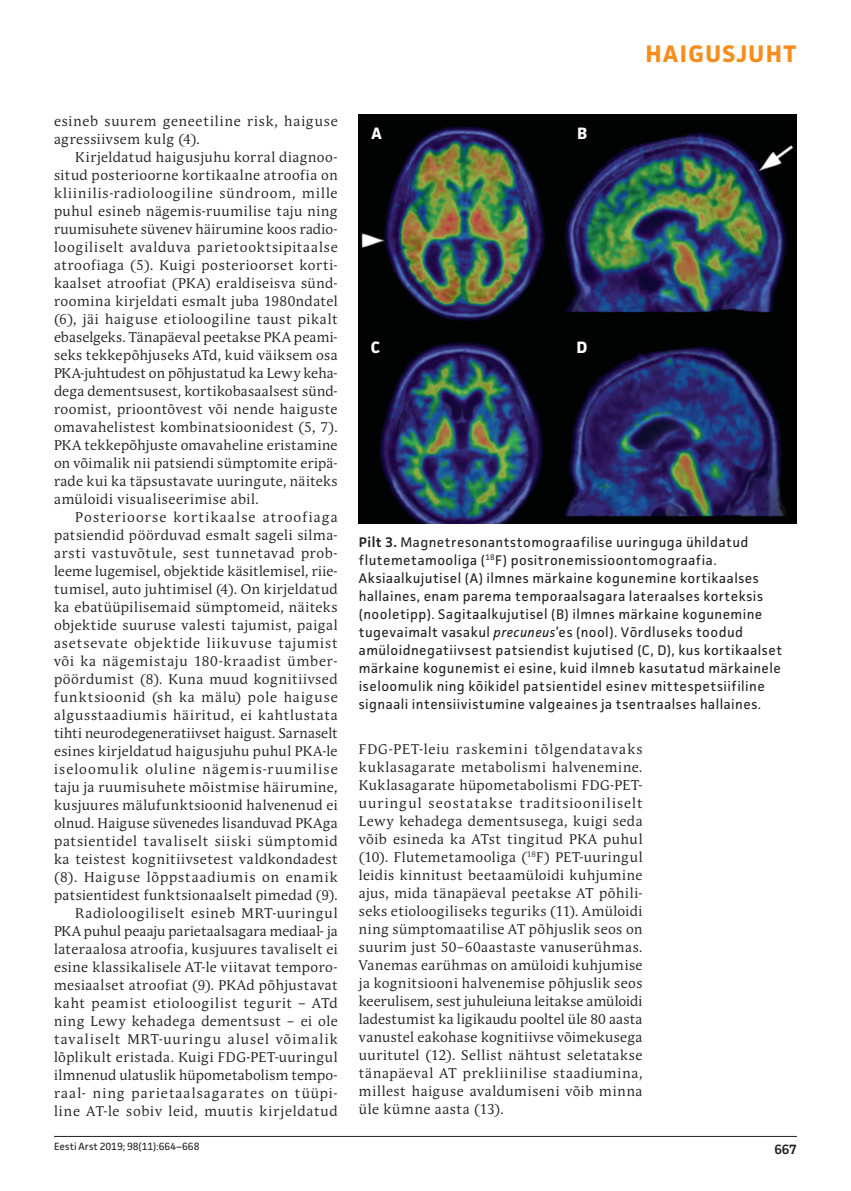
<style>
.page{position:relative;width:851px;height:1191px;background:#fff}
.page>*{position:absolute;margin:0;border:0;box-sizing:border-box;transform-origin:0 0}
.t1{font:700 24px "Facit";letter-spacing:.05em;color:#f68e1e}
.t2{font:700 16.5px "Facit";color:#fff}
.t3{font:13.95px/18px "Andulka Book Pro";letter-spacing:.05em;color:#231f20;text-align:justify}
.t4{font:13.95px/18px "Facit";letter-spacing:.035em;color:#231f20}
.t5{font:600 13.5px "Facit";color:#231f20}
.t6{font:10.5px "Facit";color:#231f20}
.s1{font-weight:600}
.s2{font-style:italic}
</style>
<div class="page">
<hr style="left:54px;top:1136px;width:742px;height:1px;background:#231f20">
<img style="left:359px;top:115px;width:437px;height:408px">
<h1 class="t1" style="left:645px;top:39px;width:152px">HAIGUSJUHT</h1>
<p class="t3" style="left:54px;top:112px;width:285px">esineb suurem geneetiline risk, haiguse agressiivsem kulg (4).</p>
<p class="t3" style="left:54px;top:148px;width:285px;text-indent:21px">Kirjeldatud haigusjuhu korral diagnoo&shy;situd posterioorne kortikaalne atroofia on kliinilis-radioloogiline sündroom, mille puhul esineb nägemis-ruumilise taju ning ruumisuhete süvenev häirumine koos radio&shy;loogiliselt avalduva parietooktsipitaalse atroofiaga (5). Kuigi posterioorset korti&shy;kaalset atroofiat (PKA) eraldiseisva sünd&shy;roomina kirjeldati esmalt juba 1980ndatel (6), jäi haiguse etioloogiline taust pikalt ebaselgeks. Tänapäeval peetakse PKA peami&shy;seks tekkepõhjuseks ATd, kuid väiksem osa PKA-juhtudest on põhjustatud ka Lewy keha&shy;dega dementsusest, kortikobasaalsest sünd&shy;roomist, prioontõvest või nende haiguste omavahelistest kombinatsioonidest (5, 7).<br>PKA tekkepõhjuste omavaheline eristamine on võimalik nii patsiendi sümptomite eripä&shy;rade kui ka täpsustavate uuringute, näiteks amüloidi visualiseerimise abil.</p>
<p class="t3" style="left:54px;top:508px;width:285px;text-align:right">Posterioorse kortikaalse atroofiaga patsiendid pöörduvad esmalt sageli silma&shy;arsti vastuvõtule, sest tunnetavad prob&shy;leeme lugemisel, objektide käsitlemisel, riie&shy;tumisel, auto juhtimisel (4). On kirjeldatud ka ebatüüpilisemaid sümptomeid, näiteks objektide suuruse valesti tajumist, paigal asetsevate objektide liikuvuse tajumist või ka nägemistaju 180-kraadist ümber&shy;pöördumist (8). Kuna muud kognitiivsed funktsioonid (sh ka mälu) pole haiguse algusstaadiumis häiritud, ei kahtlustata tihti neurodegeneratiivset haigust. Sarnaselt esines kirjeldatud haigusjuhu puhul PKA-le iseloomulik oluline nägemis-ruumilise taju ja ruumisuhete mõistmise häirumine, kusjuures mälufunktsioonid halvenenud ei olnud. Haiguse süvenedes lisanduvad PKAga patsientidel tavaliselt siiski sümptomid ka teistest kognitiivsetest valdkondadest (8). Haiguse lõppstaadiumis on enamik patsientidest funktsionaalselt pimedad (9).<br>Radioloogiliselt esineb MRT-uuringul PKA puhul peaaju parietaalsagara mediaal- ja lateraalosa atroofia, kusjuures tavaliselt ei esine klassikalisele AT-le viitavat temporo&shy;mesiaalset atroofiat (9). PKAd põhjustavat kaht peamist etioloogilist tegurit – ATd ning Lewy kehadega dementsust – ei ole tavaliselt MRT-uuringu alusel võimalik lõplikult eristada. Kuigi FDG-PET-uuringul ilmnenud ulatuslik hüpometabolism tempo&shy;raal- ning parietaalsagarates on tüüpi&shy;line AT-le sobiv leid, muutis kirjeldatud</p>
<p class="t6" style="left:54px;top:1139px;width:147px">Eesti Arst 2019; 98(11):664–668</p>
<p class="t2" style="left:371px;top:123px;width:12px">A</p>
<p class="t2" style="left:371px;top:337px;width:11px">C</p>
<p class="t2" style="left:577px;top:123px;width:12px">B</p>
<p class="t2" style="left:576px;top:337px;width:12px">D</p>
<p class="t4" style="left:359px;top:532px;width:425px"><span class="s1">Pilt 3.</span> Magnetresonantstomograafilise uuringuga ühildatud flutemetamooliga (<sup>18</sup>F) positronemissioontomograafia.<br>Aksiaalkujutisel (A) ilmnes märkaine kogunemine kortikaalses hallaines, enam parema temporaalsagara lateraalses korteksis (nooletipp). Sagitaalkujutisel (B) ilmnes märkaine kogunemine tugevaimalt vasakul <span class="s2">precuneus</span>’es (nool). Võrdluseks toodud amüloidnegatiivsest patsiendist kujutised (C, D), kus kortikaalset märkaine kogunemist ei esine, kuid ilmneb kasutatud märkainele iseloomulik ning kõikidel patsientidel esinev mittespetsiifiline signaali intensiivistumine valgeaines ja tsentraalses hallaines.</p>
<p class="t3" style="left:359px;top:740px;width:285px">FDG-PET-leiu raskemini tõlgendatavaks kuklasagarate metabolismi halvenemine.<br>Kuklasagarate hüpometabolismi FDG-PET&shy;uuringul seostatakse traditsiooniliselt Lewy kehadega dementsusega, kuigi seda võib esineda ka ATst tingitud PKA puhul (10). Flutemetamooliga (<sup>18</sup>F) PET-uuringul leidis kinnitust beetaamüloidi kuhjumine ajus, mida tänapäeval peetakse AT põhili&shy;seks etioloogiliseks teguriks (11). Amüloidi ning sümptomaatilise AT põhjuslik seos on suurim just 50–60aastaste vanuserühmas.<br>Vanemas earühmas on amüloidi kuhjumise ja kognitsiooni halvenemise põhjuslik seos keerulisem, sest juhuleiuna leitakse amüloidi ladestumist ka ligikaudu pooltel üle 80 aasta vanustel eakohase kognitiivse võimekusega uuritutel (12). Sellist nähtust seletatakse tänapäeval AT prekliinilise staadiumina, millest haiguse avaldumiseni võib minna üle kümne aasta (13).</p>
<p class="t5" style="left:774px;top:1140px;width:24px">667</p>
</div>
